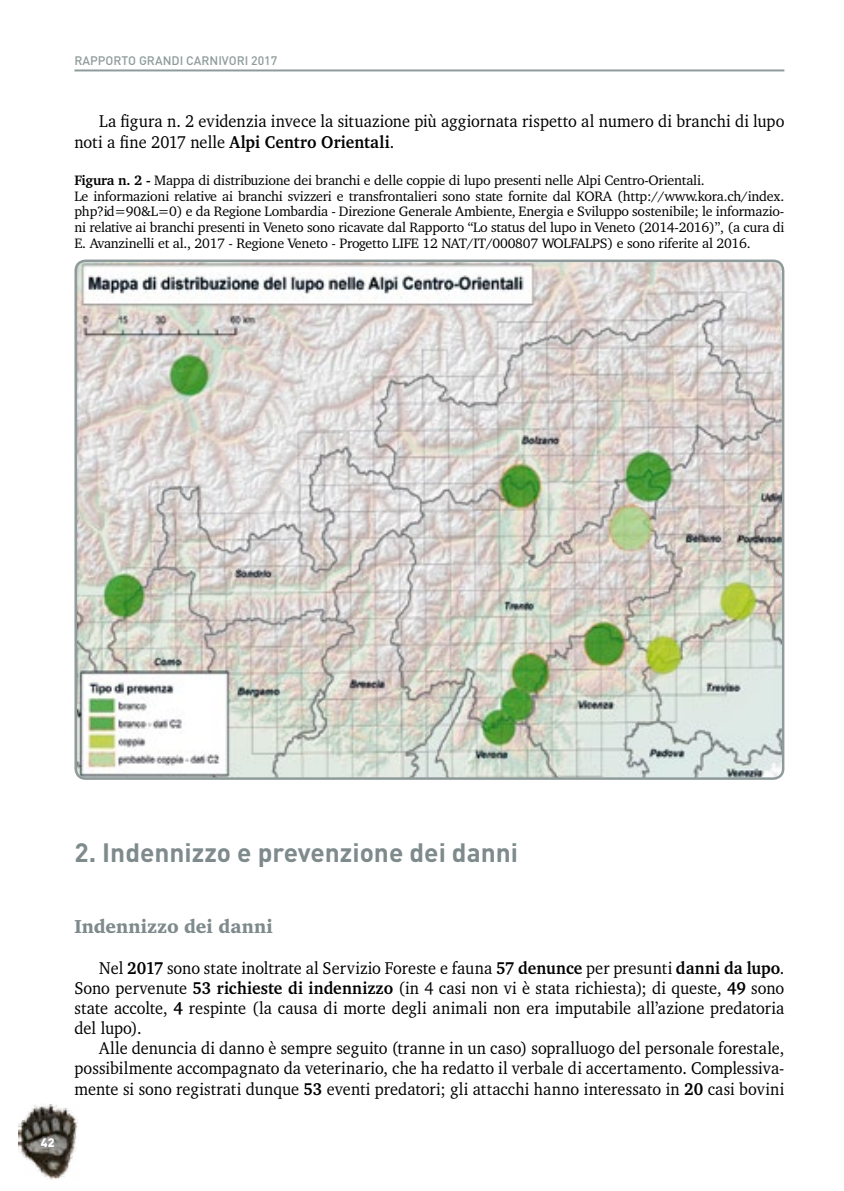
<style>
.page{position:relative;width:844px;height:1191px;background:#fff}
.page>*{position:absolute;margin:0;border:0;box-sizing:border-box;transform-origin:0 0}
.t1{font:700 26.25px "DIN";color:#7e8a8b}
.t2{font:900 19.25px "Charter BT Pro";color:#7e8a8b;scale:.93 1}
.t3{font:17.5px/20.1px "Charter BT Pro";letter-spacing:.005em;color:#000;text-align:justify;scale:.93 1}
.t4{font:14px/15.8px "Charter BT Pro";letter-spacing:-.015em;color:#000}
.t5{font:500 12.25px "DIN";color:#8e9b9a}
.t6{font:900 12.25px "DIN";color:#fff}
.s1{font-weight:700}
</style>
<div class="page">
<img style="left:18px;top:1104px;width:60px;height:75px">
<hr style="left:74px;top:69px;width:710px;height:2px;background:#8e9b9a">
<img style="left:77px;top:262px;width:706px;height:515px">
<p class="t5" style="left:74px;top:52px;width:204px">RAPPORTO GRANDI CARNIVORI 2017</p>
<p class="t3" style="left:74px;top:111px;width:764px;text-indent:25px">La figura n. 2 evidenzia invece la situazione più aggiornata rispetto al numero di branchi di lupo noti a fine 2017 nelle <span class="s1">Alpi Centro Orientali</span>.</p>
<p class="t4" style="left:74px;top:172px;width:711px"><span class="s1">Figura n. 2 -</span> Mappa di distribuzione dei branchi e delle coppie di lupo presenti nelle Alpi Centro-Orientali.<br>Le informazioni relative ai branchi svizzeri e transfrontalieri sono state fornite dal KORA (http://www.kora.ch/index. php?id=90&amp;L=0) e da Regione Lombardia - Direzione Generale Ambiente, Energia e Sviluppo sostenibile; le informazio&shy;ni relative ai branchi presenti in Veneto sono ricavate dal Rapporto “Lo status del lupo in Veneto (2014-2016)”, (a cura di E. Avanzinelli et al., 2017 - Regione Veneto - Progetto LIFE 12 NAT/IT/000807 WOLFALPS) e sono riferite al 2016.</p>
<h1 class="t1" style="left:74px;top:835px;width:445px">2. Indennizzo e prevenzione dei danni</h1>
<p class="t6" style="left:41px;top:1134px;width:15px">42</p>
<p class="t2" style="left:74px;top:914px;width:215px">Indennizzo dei danni</p>
<p class="t3" style="left:74px;top:957px;width:764px;text-indent:25px">Nel <span class="s1">2017</span> sono state inoltrate al Servizio Foreste e fauna <span class="s1">57 denunce</span> per presunti <span class="s1">danni da lupo</span>.<br>Sono pervenute <span class="s1">53 richieste di indennizzo</span> (in 4 casi non vi è stata richiesta); di queste, <span class="s1">49</span> sono state accolte, <span class="s1">4</span> respinte (la causa di morte degli animali non era imputabile all’azione predatoria del lupo).</p>
<p class="t3" style="left:74px;top:1038px;width:764px;text-indent:25px">Alle denuncia di danno è sempre seguito (tranne in un caso) sopralluogo del personale forestale, possibilmente accompagnato da veterinario, che ha redatto il verbale di accertamento. Complessiva&shy;mente si sono registrati dunque <span class="s1">53</span> eventi predatori; gli attacchi hanno interessato in <span class="s1">20</span> casi bovini</p>
</div>
